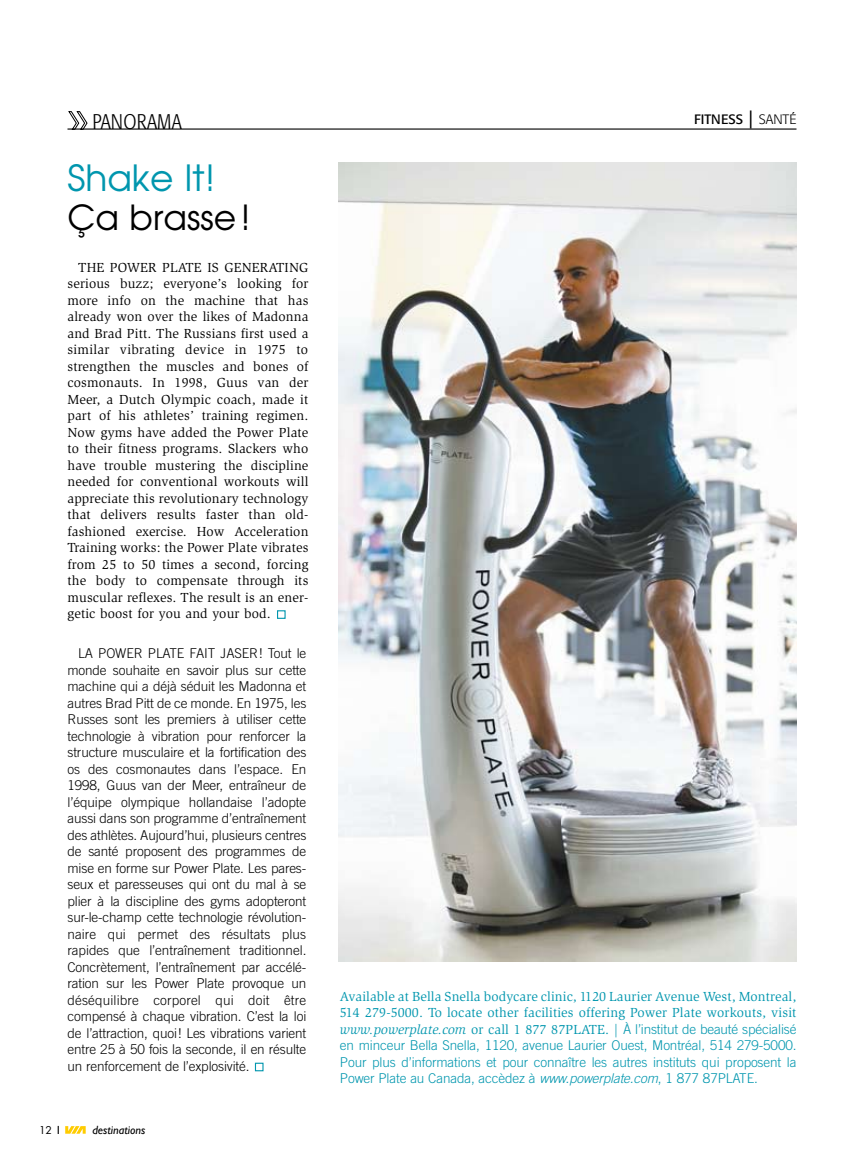
<style>
.page{position:relative;width:864px;height:1161px;background:#fff}
.page>*{position:absolute;margin:0;border:0;box-sizing:border-box;transform-origin:0 0}
.t1{font:36px "Avant Garde";color:#0096ae}
.t2{font:34.5px "Avant Garde";color:#000}
.t3{font:300 condensed 21px "Formata";color:#000}
.t4{font:300 13.5px/16.5px "Trade Gothic";letter-spacing:-.01em;color:#000;text-align:justify}
.t5{font:13.5px/16.5px "Slimbach";letter-spacing:.01em;color:#000;text-align:justify}
.t6{font:300 13.5px/16.5px "Trade Gothic";letter-spacing:-.01em;color:#0096ae;text-align:justify}
.t7{font:13.5px/16.5px "Slimbach";letter-spacing:.01em;color:#0096ae;text-align:justify}
.t8{font:13.5px "Formata";color:#000}
.t9{font:italic 12px "Gill Sans";color:#000}
.t10{font:10.5px "Futura";color:#000}
.s1{font-size:18px}
.s2{font-weight:300}
.s3{font-style:italic}
.s4{font-family:"Slimbach";font-weight:400}
</style>
<div class="page">
<svg style="left:65px;top:1126px;width:21px;height:8px"></svg>
<hr style="left:68px;top:128px;width:729px;height:2px;background:#000">
<svg style="left:69px;top:111px;width:18px;height:19px"></svg>
<div style="left:277px;top:610px;width:9px;height:9px;border:1px solid #0096ae"></div>
<div style="left:255px;top:1063px;width:9px;height:8px;border:1px solid #0096ae"></div>
<img style="left:339px;top:162px;width:457px;height:800px">
<h3 class="t3" style="left:93px;top:110px;width:91px">PANORAMA</h3>
<p class="t8" style="left:694px;top:111px;width:104px">FITNESS <span class="s1">|</span> <span class="s2">SANTÉ</span></p>
<h1 class="t1" style="left:68px;top:156px;width:149px">Shake It!</h1>
<h2 class="t2" style="left:68px;top:196px;width:185px">Ça brasse!</h2>
<p class="t5" style="left:67px;top:259px;width:242px;text-indent:11px">The Power Plate is generating serious buzz; everyone’s looking for more info on the machine that has already won over the likes of Madonna and Brad Pitt. The Russians first used a similar vibrating device in 1975 to strengthen the muscles and bones of cosmonauts. In 1998, Guus van der Meer, a Dutch Olympic coach, made it part of his athletes’ training regimen.<br>Now gyms have added the Power Plate to their fitness programs. Slackers who have trouble mustering the discipline needed for conventional workouts will appreciate this revolutionary technology that delivers results faster than old&shy;fashioned exercise. How Acceleration Training works: the Power Plate vibrates from 25 to 50 times a second, forcing the body to compensate through its muscular reflexes. The result is an ener&shy;getic boost for you and your bod.</p>
<p class="t4" style="left:68px;top:645px;width:240px;text-indent:11px">La Power Plate fait jaser! Tout le monde souhaite en savoir plus sur cette machine qui a déjà séduit les Madonna et autres Brad Pitt de ce monde. En 1975, les R usses sont les premiers à utiliser cette technologie à vibration pour renforcer la structure musculaire et la fortification des os des cosmonautes dans l’espace. En 1998, Guus van der Meer, entraîneur de l’équipe olympique hollandaise l’adopte aussi dans son programme d’entraînement des athlètes. Aujourd’hui, plusieurs centres de santé proposent des programmes de mise en forme sur Power Plate. Les pares&shy;seux et paresseuses qui ont du mal à se plier à la discipline des gyms adopteront sur-le-champ cette technologie révolution&shy;naire qui permet des résultats plus rapides que l’entraînement traditionnel.<br>Concrètement, l’entraînement par accélé&shy;ration sur les Power Plate provoque un déséquilibre corporel qui doit être compensé à chaque vibration. C’est la loi de l’attraction, quoi! Les vibrations varient entre 25 à 50 fois la seconde, il en résulte un renforcement de l’explosivité.</p>
<p class="t10" style="left:39px;top:1123px;width:14px">12</p>
<p class="t9" style="left:92px;top:1123px;width:54px">destinations</p>
<p class="t7" style="left:340px;top:988px;width:458px">Available at Bella Snella bodycare clinic, 1120 Laurier Avenue West, Montreal, 514 279-5000. To locate other facilities offering Power Plate workouts, visit <span class="s3">www.powerplate.com</span> or call 1 877 87PLATE</p>
<p class="t6" style="left:340px;top:1020px;width:458px;text-indent:265px"><span class="s4">. |</span> À l’institut de beauté spécialisé en minceur Bella Snella, 1120, avenue Laurier Ouest, Montréal, 514 279-5000.<br>Pour plus d’informations et pour connaître les autres instituts qui proposent la Power Plate au Canada, accèdez à <span class="s3">www.powerplate.com</span>, 1 877 87PLATE .</p>
</div>
